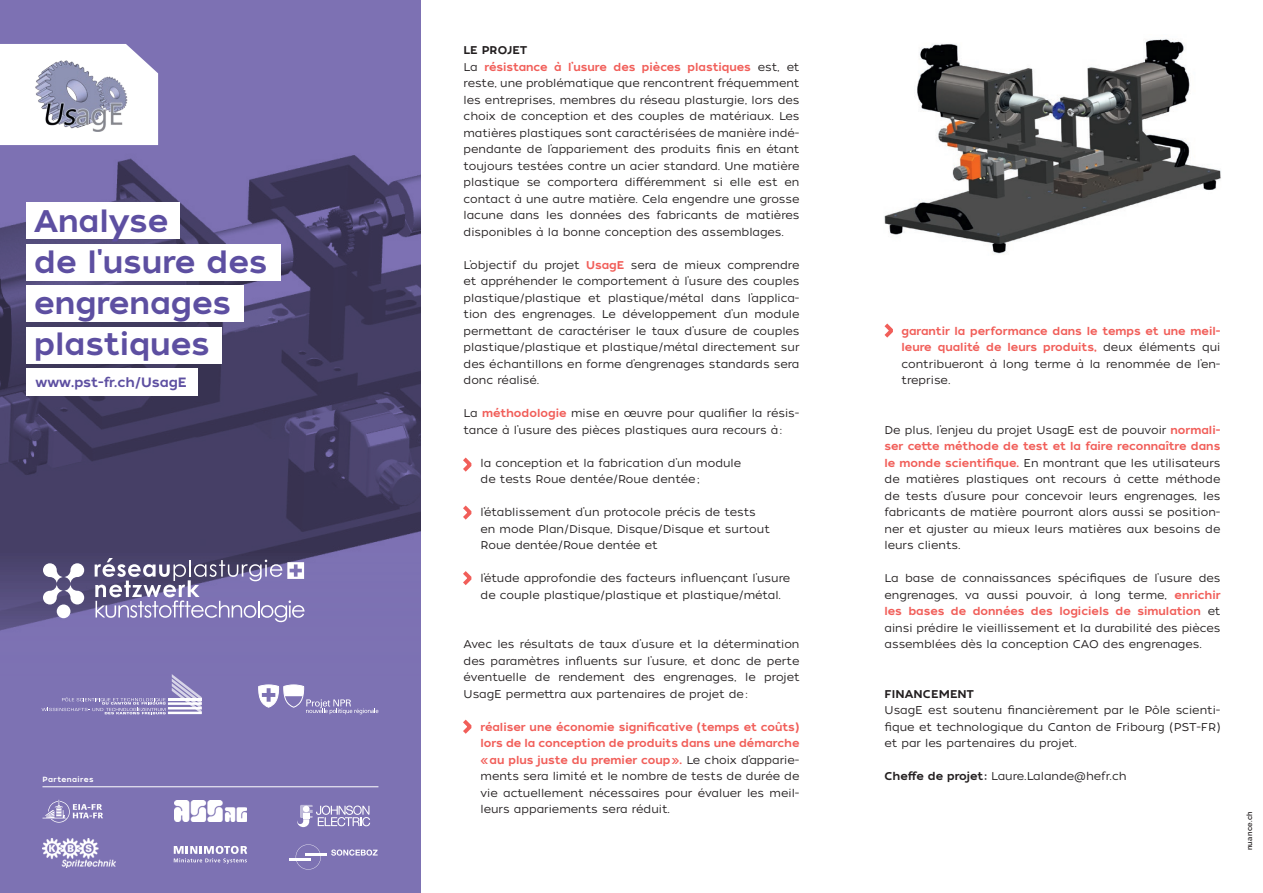
<style>
.page{position:relative;width:1263px;height:893px;background:#fff}
.page>*{position:absolute;margin:0;border:0;box-sizing:border-box;transform-origin:0 0}
.t1{font:31.2px/41.1px "Tide Sans 500 Dudette";color:#5d4fa1}
.t2{font:13.5px "Tide Sans 500 Dudette";color:#5d4fa1}
.t3{font:11.25px/16.5px "Tide Sans 300 Lil Kahuna";color:#231f20;text-align:justify}
.t4{font:11.25px/16.5px "Tide Sans 500 Dudette";color:#f15e59;text-align:justify}
.t5{font:11.25px "Tide Sans 500 Dudette";letter-spacing:.01em;color:#231f20}
.t6{font:7.5px "Tide Sans 500 Dudette";letter-spacing:.055em;color:#fff}
.t7{font:600 7.5px "Raleway";letter-spacing:.045em;color:#231f20}
.s1{font-family:"Tide Sans 500 Dudette";color:#f15e59}
.s2{font-family:"Tide Sans 300 Lil Kahuna";color:#231f20}
.s3{font-family:"Tide Sans 500 Dudette"}
</style>
<div class="page">
<svg style="left:0;top:0;width:421px;height:893px;background:#665d93"></svg>
<svg style="left:0;top:44px;width:158px;height:101px"></svg>
<svg style="left:463px;top:457px;width:9px;height:15px"></svg>
<svg style="left:463px;top:505px;width:9px;height:15px"></svg>
<svg style="left:463px;top:571px;width:9px;height:14px"></svg>
<svg style="left:463px;top:719px;width:9px;height:15px"></svg>
<svg style="left:884px;top:323px;width:9px;height:15px"></svg>
<div style="left:27px;top:203px;width:153px;height:36px;background:#fff"></div>
<div style="left:27px;top:244px;width:254px;height:37px;background:#fff"></div>
<div style="left:27px;top:286px;width:217px;height:36px;background:#fff"></div>
<div style="left:27px;top:327px;width:195px;height:37px;background:#fff"></div>
<div style="left:27px;top:369px;width:171px;height:27px;background:#fff"></div>
<hr style="left:42px;top:786px;width:336px;height:1px;background:#fff">
<img style="left:34px;top:60px;width:96px;height:71px">
<img style="left:884px;top:39px;width:337px;height:215px">
<svg style="left:297px;top:805px;width:73px;height:22px;background:#a79fcb"></svg>
<svg style="left:296px;top:844px;width:25px;height:26px"></svg>
<svg style="left:331px;top:849px;width:47px;height:7px"></svg>
<hr style="left:290px;top:858px;width:21px;height:3px;background:#fff">
<hr style="left:306px;top:853px;width:21px;height:2px;background:#fff">
<svg style="left:174px;top:846px;width:73px;height:17px"></svg>
<img style="left:175px;top:800px;width:71px;height:22px">
<img style="left:43px;top:838px;width:73px;height:29px">
<svg style="left:43px;top:800px;width:60px;height:23px"></svg>
<div style="left:57px;top:604px;width:13px;height:14px;background:#fff;border-radius:50%"></div>
<svg style="left:43px;top:563px;width:41px;height:41px"></svg>
<svg style="left:95px;top:558px;width:209px;height:64px;background:#877fac"></svg>
<svg style="left:42px;top:697px;width:124px;height:17px;background:#9289bf"></svg>
<hr style="left:168px;top:698px;width:34px;height:2px;background:#fff">
<hr style="left:168px;top:702px;width:34px;height:3px;background:#fff">
<hr style="left:168px;top:707px;width:34px;height:2px;background:#fff">
<hr style="left:168px;top:712px;width:34px;height:2px;background:#fff">
<svg style="left:172px;top:674px;width:30px;height:40px"></svg>
<svg style="left:258px;top:684px;width:120px;height:30px;background:#988fc3"></svg>
<p class="t1" style="left:34px;top:201px;width:136px">Analyse</p>
<p class="t1" style="left:34px;top:242px;width:235px">de l'usure des engrenages plastiques</p>
<p class="t2" style="left:35px;top:373px;width:153px">www.pst-fr.ch/UsagE</p>
<p class="t6" style="left:43px;top:774px;width:53px">Partenaires</p>
<p class="t5" style="left:464px;top:43px;width:65px">LE PROJET</p>
<p class="t3" style="left:463px;top:59px;width:337px">La <span class="s1">résistance à l’usure des pièces plastiques</span> est, et reste, une problématique que rencontrent fréquemment les entreprises, membres du réseau plasturgie, lors des choix de conception et des couples de matériaux. Les matières plastiques sont caractérisées de manière indé&shy;pendante de l’appariement des produits finis en étant toujours testées contre un acier standard. Une matière plastique se comportera différemment si elle est en contact à une autre matière. Cela engendre une grosse lacune dans les données des fabricants de matières disponibles à la bonne conception des assemblages.</p>
<p class="t3" style="left:463px;top:257px;width:338px">L’objectif du projet <span class="s1">UsagE</span> sera de mieux comprendre et appréhender le comportement à l’usure des couples plastique/plastique et plastique/métal dans l’applica&shy;tion des engrenages. Le développement d’un module permettant de caractériser le taux d’usure de couples plastique/plastique et plastique/métal directement sur des échantillons en forme d’engrenages standards sera donc réalisé.</p>
<p class="t3" style="left:463px;top:405px;width:337px">La <span class="s1">méthodologie</span> mise en œuvre pour qualifier la résis&shy;tance à l’usure des pièces plastiques aura recours à:</p>
<p class="t3" style="left:480px;top:455px;width:262px">la conception et la fabrication d’un module</p>
<p class="t3" style="left:480px;top:471px;width:221px">de tests Roue dentée/Roue dentée;</p>
<p class="t3" style="left:480px;top:504px;width:277px">l’établissement d’un protocole précis de tests</p>
<p class="t3" style="left:480px;top:521px;width:291px">en mode Plan/Disque, Disque/Disque et surtout</p>
<p class="t3" style="left:480px;top:537px;width:178px">Roue dentée/Roue dentée et</p>
<p class="t3" style="left:480px;top:570px;width:311px">l’étude approfondie des facteurs influençant l’usure</p>
<p class="t3" style="left:480px;top:587px;width:302px">de couple plastique/plastique et plastique/métal.</p>
<p class="t3" style="left:463px;top:636px;width:337px">Avec les résultats de taux d’usure et la détermination des paramètres influents sur l’usure, et donc de perte éventuelle de rendement des engrenages, le projet UsagE permettra aux partenaires de projet de:</p>
<p class="t3" style="left:480px;top:719px;width:320px"><span class="s1">réaliser une économie significative (temps et coûts) lors de la conception de produits dans une démarche «au plus juste du premier coup».</span> Le choix d’apparie&shy;ments sera limité et le nombre de tests de durée de vie actuellement nécessaires pour évaluer les meil&shy;leurs appariements sera réduit.</p>
<p class="t4" style="left:901px;top:323px;width:320px">garantir la performance dans le temps et une meil&shy;leure qualité de leurs produits, <span class="s2">deux éléments qui contribueront à long terme à la renommée de l’en&shy;treprise.</span></p>
<p class="t3" style="left:884px;top:422px;width:337px">De plus, l’enjeu du projet UsagE est de pouvoir <span class="s1">normali&shy;ser cette méthode de test et la faire reconnaître dans le monde scientifique.</span> En montrant que les utilisateurs de matières plastiques ont recours à cette méthode de tests d’usure pour concevoir leurs engrenages, les fabricants de matière pourront alors aussi se position&shy;ner et ajuster au mieux leurs matières aux besoins de leurs clients.</p>
<p class="t3" style="left:884px;top:570px;width:338px">La base de connaissances spécifiques de l’usure des engrenages, va aussi pouvoir, à long terme, <span class="s1">enrichir les bases de données des logiciels de simulation</span> et ainsi prédire le vieillissement et la durabilité des pièces assemblées dès la conception CAO des engrenages.</p>
<p class="t5" style="left:884px;top:686px;width:91px">FINANCEMENT</p>
<p class="t3" style="left:884px;top:702px;width:337px">UsagE est soutenu financièrement par le Pôle scienti&shy;fique et technologique du Canton de Fribourg (PST-FR) et par les partenaires du projet.</p>
<p class="t3" style="left:884px;top:768px;width:244px"><span class="s3">Cheffe de projet:</span> Laure.Lalande@hefr.ch</p>
<p class="t7" style="left:1245px;top:850px;width:41px;rotate:-90deg">nuance.ch</p>
</div>
